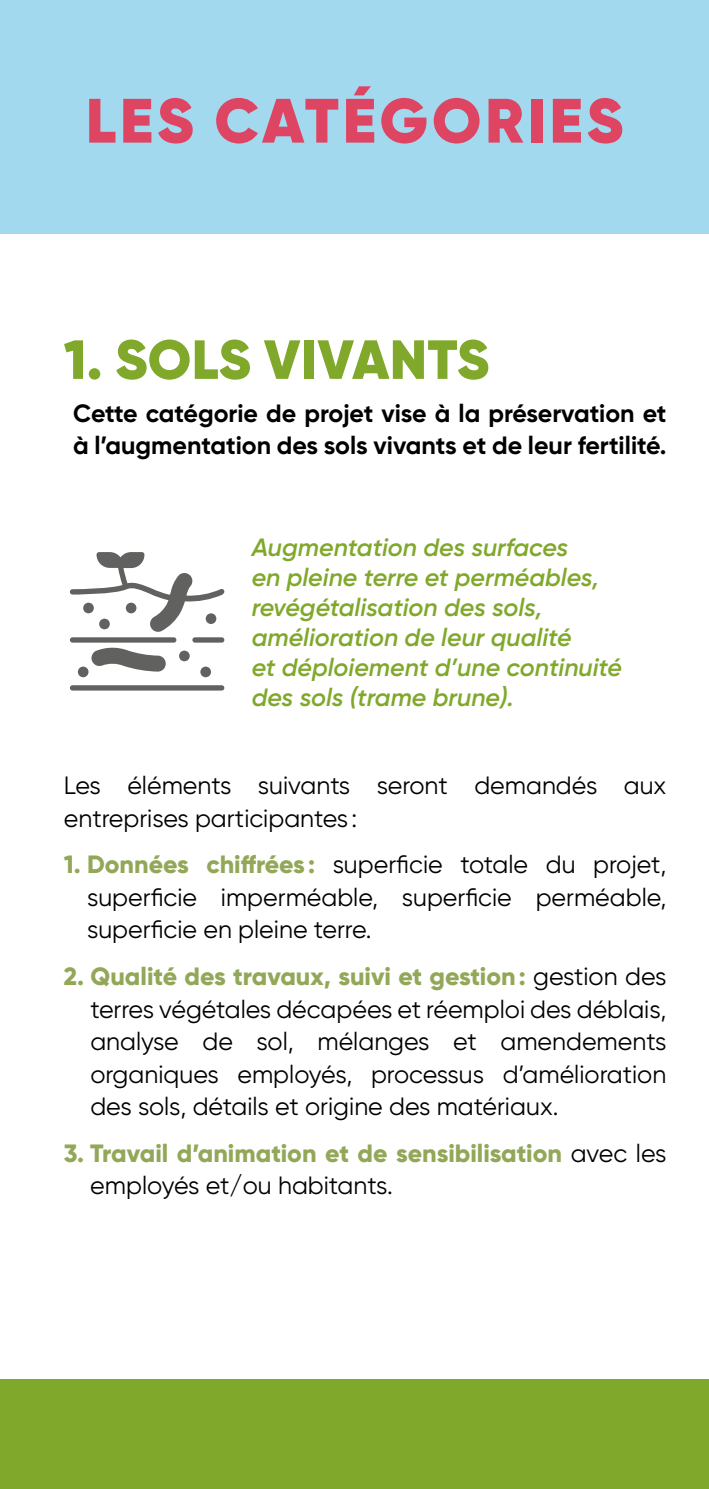
<style>
.page{position:relative;width:709px;height:1489px;background:#fff}
.page>*{position:absolute;margin:0;border:0;box-sizing:border-box;transform-origin:0 0}
.t1{font:900 62.5px "Gilroy";letter-spacing:.06em;color:#de4563}
.t2{font:900 55px "Gilroy";letter-spacing:.01em;color:#80a82b}
.t3{font:25px/32.5px "Gilroy";color:#000;text-align:justify}
.t4{font:italic 600 25px/30px "Gilroy";color:#80a82b}
.t5{font:700 25px/32.5px "Gilroy";color:#000}
.t6{font:800 25px/32.5px "Gilroy";color:#92a858}
.s1{font-weight:800;color:#92a858}
.s2{font-weight:400;color:#000}
</style>
<div class="page">
<div style="left:0;top:1378px;width:709px;height:110px;background:#80a82b"></div>
<div style="left:0;top:0;width:709px;height:233px;background:#a2d9ee"></div>
<svg style="left:70px;top:552px;width:155px;height:138px"></svg>
<h1 class="t1" style="left:86px;top:81px;width:539px">LES CATÉGORIES</h1>
<h2 class="t2" style="left:64px;top:324px;width:427px">1. SOLS VIVANTS</h2>
<p class="t5" style="left:73px;top:397px;width:595px">Cette catégorie de projet vise à la préservation et à l’augmentation des sols vivants et de leur fertilité.</p>
<p class="t4" style="left:252px;top:531px;width:372px">Augmentation des surfaces<br>en pleine terre et perméables, revégétalisation des sols, amélioration de leur qualité<br>et déploiement d’une continuité des sols (trame brune).</p>
<p class="t3" style="left:64px;top:768px;width:604px">Les éléments suivants seront demandés aux entreprises participantes :</p>
<p class="t3" style="left:87px;top:848px;width:581px;text-indent:-23px"><span class="s1">1. Données chiffrées :</span> superficie totale du projet, superficie imperméable, superficie perméable, superficie en pleine terre.</p>
<p class="t3" style="left:90px;top:959px;width:577px;text-indent:-27px"><span class="s1">2. Qualité des travaux, suivi et gestion:</span> gestion des terres végétales décapées et réemploi des déblais, analyse de sol, mélanges et amendements organiques employés, processus d’amélioration des sols, détails et origine des matériaux.</p>
<p class="t6" style="left:90px;top:1136px;width:577px;text-indent:-26px">3. Travail d’animation et de sensibilisation <span class="s2">avec les employés et/ou habitants.</span></p>
</div>
